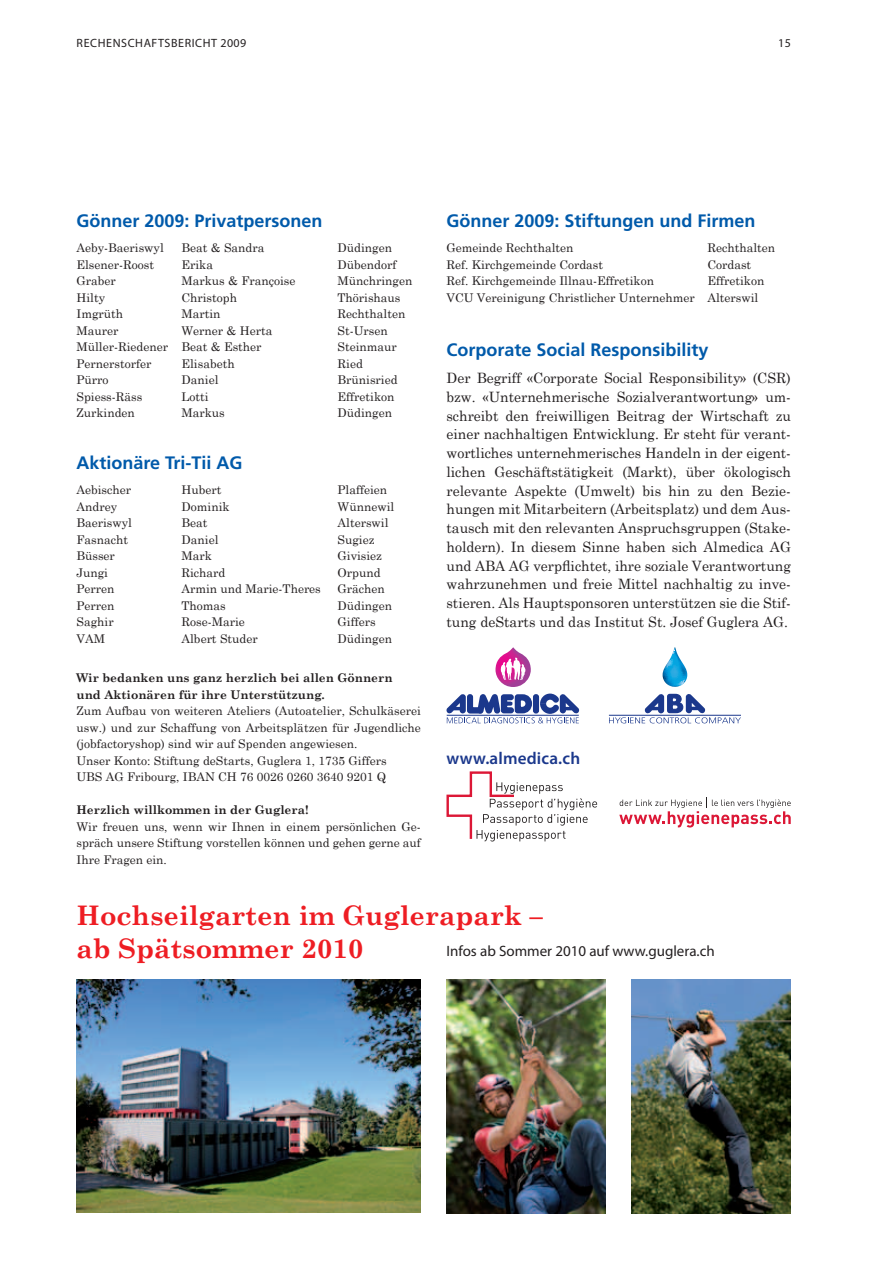
<style>
.page{position:relative;width:893px;height:1263px;background:#fff}
.page>*{position:absolute;margin:0;border:0;box-sizing:border-box;transform-origin:0 0}
.t1{font:700 27px/33px "Century Schoolbook";color:#ee1d23}
.t2{font:700 18px "Frutiger LT Std";color:#015aaa}
.t3{font:600 17.1px "Myriad Pro";letter-spacing:.01em;color:#1b388c}
.t4{font:15px "Myriad Pro";color:#231f20}
.t5{font:14.25px/18.8px "Century Schoolbook";color:#231f20;text-align:justify}
.t6{font:12px/16.5px "Century Schoolbook";color:#231f20}
.t7{font:700 12px/16.5px "Century Schoolbook";color:#231f20}
.t8{font:12px "Myriad Pro";letter-spacing:.05em;color:#231f20}
</style>
<div class="page">
<img style="left:446px;top:979px;width:160px;height:234px">
<img style="left:631px;top:979px;width:160px;height:234px">
<svg style="left:446px;top:647px;width:133px;height:76px"></svg>
<hr style="left:447px;top:715px;width:132px;height:1px;background:#1b388c">
<svg style="left:609px;top:693px;width:132px;height:30px"></svg>
<svg style="left:663px;top:647px;width:24px;height:40px"></svg>
<hr style="left:609px;top:715px;width:132px;height:1px;background:#1b388c">
<svg style="left:446px;top:771px;width:151px;height:70px"></svg>
<svg style="left:619px;top:797px;width:172px;height:30px"></svg>
<img style="left:77px;top:979px;width:344px;height:233px">
<p class="t8" style="left:77px;top:36px;width:171px">RECHENSCHAFTSBERICHT 2009</p>
<p class="t8" style="left:778px;top:36px;width:14px">15</p>
<h2 class="t2" style="left:77px;top:210px;width:248px">Gönner 2009: Privatpersonen</h2>
<p class="t6" style="left:77px;top:239px;width:89px">Aeby-Baeriswyl</p>
<p class="t6" style="left:182px;top:239px;width:84px">Beat &amp; Sandra</p>
<p class="t6" style="left:338px;top:239px;width:56px">Düdingen</p>
<p class="t6" style="left:77px;top:255px;width:79px">Elsener-Roost</p>
<p class="t6" style="left:182px;top:255px;width:33px">Erika</p>
<p class="t6" style="left:338px;top:255px;width:60px">Dübendorf</p>
<p class="t6" style="left:77px;top:272px;width:41px">Graber</p>
<p class="t6" style="left:182px;top:272px;width:115px">Markus &amp; Françoise</p>
<p class="t6" style="left:338px;top:272px;width:76px">Münchringen</p>
<p class="t6" style="left:77px;top:288px;width:30px">Hilty</p>
<p class="t6" style="left:182px;top:288px;width:57px">Christoph</p>
<p class="t6" style="left:338px;top:288px;width:64px">Thörishaus</p>
<p class="t6" style="left:77px;top:305px;width:48px">Imgrüth</p>
<p class="t6" style="left:182px;top:305px;width:41px">Martin</p>
<p class="t6" style="left:338px;top:305px;width:69px">Rechthalten</p>
<p class="t6" style="left:77px;top:321px;width:43px">Maurer</p>
<p class="t6" style="left:182px;top:321px;width:92px">Werner &amp; Herta</p>
<p class="t6" style="left:338px;top:321px;width:52px">St-Ursen</p>
<p class="t6" style="left:77px;top:338px;width:187px">Müller-Riedener Beat &amp; Esther</p>
<p class="t6" style="left:338px;top:338px;width:61px">Steinmaur</p>
<p class="t6" style="left:77px;top:354px;width:76px">Pernerstorfer</p>
<p class="t6" style="left:182px;top:354px;width:55px">Elisabeth</p>
<p class="t6" style="left:338px;top:354px;width:27px">Ried</p>
<p class="t6" style="left:77px;top:371px;width:33px">Pürro</p>
<p class="t6" style="left:182px;top:371px;width:38px">Daniel</p>
<p class="t6" style="left:338px;top:371px;width:61px">Brünisried</p>
<p class="t6" style="left:77px;top:387px;width:67px">Spiess-Räss</p>
<p class="t6" style="left:182px;top:387px;width:29px">Lotti</p>
<p class="t6" style="left:338px;top:387px;width:58px">Effretikon</p>
<p class="t6" style="left:77px;top:404px;width:60px">Zurkinden</p>
<p class="t6" style="left:182px;top:404px;width:45px">Markus</p>
<p class="t6" style="left:338px;top:404px;width:56px">Düdingen</p>
<h2 class="t2" style="left:77px;top:452px;width:168px">Aktionäre Tri-Tii AG</h2>
<p class="t6" style="left:77px;top:480px;width:56px">Aebischer</p>
<p class="t6" style="left:182px;top:480px;width:41px">Hubert</p>
<p class="t6" style="left:338px;top:480px;width:51px">Plaffeien</p>
<p class="t6" style="left:77px;top:497px;width:42px">Andrey</p>
<p class="t6" style="left:182px;top:497px;width:50px">Dominik</p>
<p class="t6" style="left:338px;top:497px;width:58px">Wünnewil</p>
<p class="t6" style="left:77px;top:513px;width:57px">Baeriswyl</p>
<p class="t6" style="left:182px;top:513px;width:28px">Beat</p>
<p class="t6" style="left:338px;top:513px;width:52px">Alterswil</p>
<p class="t6" style="left:77px;top:530px;width:53px">Fasnacht</p>
<p class="t6" style="left:182px;top:530px;width:38px">Daniel</p>
<p class="t6" style="left:338px;top:530px;width:38px">Sugiez</p>
<p class="t6" style="left:77px;top:546px;width:40px">Büsser</p>
<p class="t6" style="left:182px;top:546px;width:32px">Mark</p>
<p class="t6" style="left:338px;top:546px;width:46px">Givisiez</p>
<p class="t6" style="left:77px;top:563px;width:33px">Jungi</p>
<p class="t6" style="left:182px;top:563px;width:45px">Richard</p>
<p class="t6" style="left:338px;top:563px;width:45px">Orpund</p>
<p class="t6" style="left:77px;top:579px;width:39px">Perren</p>
<p class="t6" style="left:182px;top:579px;width:141px">Armin und Marie-Theres</p>
<p class="t6" style="left:338px;top:579px;width:49px">Grächen</p>
<p class="t6" style="left:77px;top:596px;width:39px">Perren</p>
<p class="t6" style="left:182px;top:596px;width:46px">Thomas</p>
<p class="t6" style="left:338px;top:596px;width:56px">Düdingen</p>
<p class="t6" style="left:77px;top:612px;width:39px">Saghir</p>
<p class="t6" style="left:182px;top:612px;width:65px">Rose-Marie</p>
<p class="t6" style="left:338px;top:612px;width:39px">Giffers</p>
<p class="t6" style="left:77px;top:629px;width:30px">VAM</p>
<p class="t6" style="left:182px;top:629px;width:78px">Albert Studer</p>
<p class="t6" style="left:338px;top:629px;width:56px">Düdingen</p>
<p class="t7" style="left:77px;top:669px;width:318px">Wir bedanken uns ganz herzlich bei allen Gönnern und Aktionären für ihre Unterstützung.</p>
<p class="t6" style="left:77px;top:701px;width:346px">Zum Aufbau von weiteren Ateliers (Autoatelier, Schulkäserei usw.) und zur Schaffung von Arbeitsplätzen für Jugendliche (jobfactoryshop) sind wir auf Spenden angewiesen.<br>Unser Konto: Stiftung deStarts, Guglera 1, 1735 Giffers<br>UBS AG Fribourg, IBAN CH 76 0026 0260 3640 9201 Q</p>
<p class="t7" style="left:77px;top:801px;width:233px">Herzlich willkommen in der Guglera!</p>
<p class="t6" style="left:77px;top:817px;width:346px;text-align:justify">Wir freuen uns, wenn wir Ihnen in einem persönlichen Ge&shy;spräch unsere Stiftung vorstellen können und gehen gerne auf Ihre Fragen ein.</p>
<h2 class="t2" style="left:446px;top:210px;width:311px">Gönner 2009: Stiftungen und Firmen</h2>
<p class="t6" style="left:446px;top:239px;width:129px">Gemeinde Rechthalten</p>
<p class="t6" style="left:707px;top:239px;width:69px">Rechthalten</p>
<p class="t6" style="left:446px;top:255px;width:158px">Ref. Kirchgemeinde Cordast</p>
<p class="t6" style="left:707px;top:255px;width:45px">Cordast</p>
<p class="t6" style="left:446px;top:272px;width:209px">Ref. Kirchgemeinde Illnau-Effretikon</p>
<p class="t6" style="left:446px;top:272px;width:319px;text-indent:261px">Effretikon<br>VCU Vereinigung Christlicher Unternehmer Alterswil</p>
<h2 class="t2" style="left:446px;top:339px;width:264px">Corporate Social Responsibility</h2>
<p class="t5" style="left:446px;top:367px;width:346px">Der Begriff «Corporate Social Responsibility» (CSR) bzw. «Unternehmerische Sozialverantwortung» um&shy;schreibt den freiwilligen Beitrag der Wirtschaft zu einer nachhaltigen Entwicklung. Er steht für verant&shy;wortliches unternehmerisches Handeln in der eigent&shy;lichen Geschäftstätigkeit (Markt), über ökologisch relevante Aspekte (Umwelt) bis hin zu den Bezie&shy;hungen mit Mitarbeitern (Arbeitsplatz) und dem Aus&shy;tausch mit den relevanten Anspruchsgruppen (Stake&shy;holdern). In diesem Sinne haben sich Almedica AG und ABA AG verpflichtet, ihre soziale Verantwortung wahrzunehmen und freie Mittel nachhaltig zu inve&shy;stieren. Als Haupt sponsoren unterstützen sie die Stif&shy;tung deStarts und das Institut St. Josef Guglera AG.</p>
<h3 class="t3" style="left:446px;top:747px;width:135px">www.almedica.ch</h3>
<h1 class="t1" style="left:77px;top:897px;width:468px">Hochseilgarten im Guglerapark – ab Spätsommer 2010</h1>
<p class="t4" style="left:446px;top:941px;width:270px">Infos ab Sommer 2010 auf www.guglera.ch</p>
</div>
